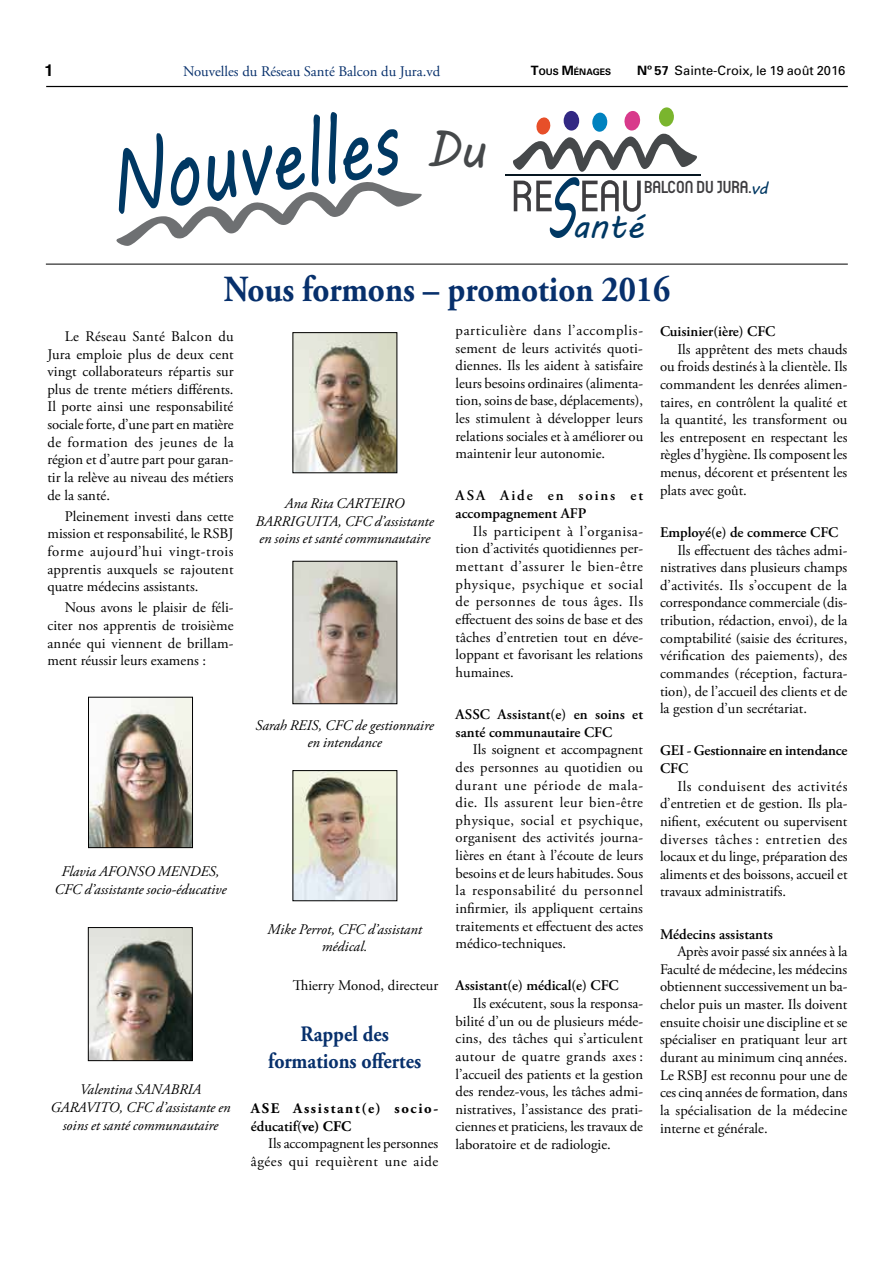
<style>
.page{position:relative;width:893px;height:1263px;background:#fff}
.page>*{position:absolute;margin:0;border:0;box-sizing:border-box;transform-origin:0 0}
.t1{font:93.9px "MV Boli";color:#003863;scale:.73 1}
.t2{font:700 36.75px "Adobe Garamond Pro";color:#07306c;scale:.9 1}
.t3{font:34.8px "MV Boli";color:#003863}
.t4{font:700 22.05px/26.4px "Adobe Garamond Pro";color:#07306c;text-align:center;scale:.9 1}
.t5{font:500 21.6px "Circula";color:#3e3d40}
.t6{font:700 16.5px "Helvetica";color:#000}
.t7{font:14.7px/17.7px "Adobe Garamond Pro";color:#000;text-align:justify}
.t8{font:italic 14.7px/17.7px "Adobe Garamond Pro";color:#000;text-align:center}
.t9{font:600 14.7px/17.7px "Adobe Garamond Pro";color:#000}
.t10{font:14.7px "Adobe Garamond Pro";color:#07306c}
.t11{font:700 14.7px/17.7px "Adobe Garamond Pro";letter-spacing:.115em;color:#000}
.t12{font:700 14.7px "Univers";color:#000}
.t13{font:12.9px "Univers";color:#000}
.t14{font:700 9px "Univers";color:#000}
.s1{font-size:12.9px}
.s2{font-weight:700}
.s3{font-family:"MV Boli";font-weight:400;font-size:16.5px;color:#003863}
.s4{font-weight:600}
</style>
<div class="page">
<hr style="left:46px;top:86px;width:802px;height:1px;background:#000">
<hr style="left:46px;top:264px;width:802px;height:1px;background:#000">
<svg style="left:659px;top:107px;width:15px;height:20px"></svg>
<svg style="left:511px;top:110px;width:190px;height:128px"></svg>
<hr style="left:505px;top:174px;width:196px;height:1px;background:#071721">
<div style="left:592px;top:112px;width:16px;height:20px;background:#0082bf;border-radius:50%"></div>
<div style="left:564px;top:111px;width:15px;height:20px;background:#322883;border-radius:50%"></div>
<svg style="left:116px;top:182px;width:306px;height:64px"></svg>
<img style="left:295px;top:772px;width:100px;height:127px">
<img style="left:90px;top:699px;width:101px;height:147px">
<div style="left:88px;top:697px;width:105px;height:151px;border:1px solid #000"></div>
<img style="left:295px;top:334px;width:100px;height:137px">
<div style="left:293px;top:332px;width:104px;height:141px;border:1px solid #000"></div>
<img style="left:295px;top:563px;width:100px;height:139px">
<div style="left:293px;top:561px;width:104px;height:143px;border:1px solid #000"></div>
<img style="left:90px;top:929px;width:100px;height:130px">
<div style="left:88px;top:927px;width:104px;height:134px;border:1px solid #000"></div>
<p class="t6" style="left:45px;top:57px;width:11px">1</p>
<p class="t12" style="left:46px;top:64px;width:18px">12</p>
<p class="t10" style="left:183px;top:62px;width:259px">Nouvelles du Réseau Santé Balcon du Jura.vd</p>
<p class="t14" style="left:531px;top:67px;width:82px"><span class="s1">T</span>OUS <span class="s1">M</span>ÉNAGES</p>
<p class="t13" style="left:637px;top:63px;width:210px"><span class="s2">Nº 57</span> Sainte-Croix, le 19 août 2016</p>
<h1 class="t1" style="left:100px;top:118px;width:400px;rotate:-8deg">Nouvelles</h1>
<h3 class="t5" style="left:644px;top:173px;width:125px">balcon du jura.<span class="s3">vd</span></h3>
<h3 class="t3" style="left:572px;top:203px;width:73px">anté</h3>
<h2 class="t2" style="left:224px;top:268px;width:498px">Nous formons – promotion 2016</h2>
<p class="t9" style="left:660px;top:323px;width:117px">Cuisinier(ière) CFC</p>
<p class="t7" style="left:660px;top:341px;width:189px;text-indent:17px">Ils apprêtent des mets chauds ou froids destinés à la clientèle. Ils commandent les denrées alimen&shy;taires, en contrôlent la qualité et la quantité, les transforment ou les entreposent en respectant les règles d’hygiène. Ils composent les menus, décorent et présentent les plats avec goût.</p>
<p class="t9" style="left:660px;top:523px;width:180px">Employé(e) de commerce CFC</p>
<p class="t7" style="left:660px;top:541px;width:189px;text-indent:17px">Ils effectuent des tâches admi&shy;nistratives dans plusieurs champs d’activités. Ils s’occupent de la correspondance commerciale (dis&shy;tribution, rédaction, envoi), de la comptabilité (saisie des écritures, vérification des paiements), des commandes (réception, factura&shy;tion), de l’accueil des clients et de la gestion d’un secrétariat.</p>
<p class="t9" style="left:660px;top:742px;width:189px">GEI - Gestionnaire en intendance<br>CFC</p>
<p class="t7" style="left:660px;top:778px;width:189px;text-indent:17px">Ils conduisent des activités d’entretien et de gestion. Ils pla&shy;nifient, exécutent ou supervisent diverses tâches : entretien des locaux et du linge, préparation des aliments et des boissons, accueil et travaux administratifs.</p>
<p class="t9" style="left:660px;top:925px;width:114px">Médecins assistants</p>
<p class="t7" style="left:660px;top:943px;width:189px;text-indent:17px">Après avoir passé six années à la Faculté de médecine, les médecins obtiennent successivement un ba&shy;chelor puis un master. Ils doivent ensuite choisir une discipline et se spécialiser en pratiquant leur art durant au minimum cinq années.<br>Le RSBJ est reconnu pour une de ces cinq années de formation, dans la spécialisation de la médecine interne et générale.</p>
<p class="t7" style="left:456px;top:322px;width:189px">particulière dans l’accomplis&shy;sement de leurs activités quoti&shy;diennes. Ils les aident à satisfaire leurs besoins ordinaires (alimenta&shy;tion, soins de base, déplacements), les stimulent à développer leurs relations sociales et à améliorer ou maintenir leur autonomie.</p>
<p class="t9" style="left:456px;top:487px;width:189px">ASA Aide en soins et accompagnement AFP</p>
<p class="t7" style="left:456px;top:523px;width:189px;text-indent:17px">Ils participent à l’organisa&shy;tion d’activités quotidiennes per&shy;mettant d’assurer le bien-être physique, psychique et social de personnes de tous âges. Ils effectuent des soins de base et des tâches d’entretien tout en déve&shy;loppant et favorisant les relations humaines.</p>
<p class="t9" style="left:456px;top:706px;width:189px">ASSC Assistant(e) en soins et santé communautaire CFC</p>
<p class="t7" style="left:456px;top:741px;width:189px;text-indent:17px">Ils soignent et accompagnent des personnes au quotidien ou durant une période de mala&shy;die. Ils assurent leur bien-être physique, social et psychique, organisent des activités journa&shy;lières en étant à l’écoute de leurs besoins et de leurs habitudes. Sous la responsabilité du personnel infirmier, ils appliquent certains traitements et effectuent des actes médico-techniques.</p>
<p class="t9" style="left:456px;top:977px;width:165px">Assistant(e) médical(e) CFC</p>
<p class="t7" style="left:456px;top:995px;width:189px;text-indent:17px">Ils exécutent, sous la responsa&shy;bilité d’un ou de plusieurs méde&shy;cins, des tâches qui s’articulent autour de quatre grands axes : l’accueil des patients et la gestion des rendez-vous, les tâches admi&shy;nistratives, l’assistance des prati&shy;ciennes et praticiens, les travaux de laboratoire et de radiologie.</p>
<p class="t7" style="left:47px;top:328px;width:188px;text-indent:17px">Le Réseau Santé Balcon du Jura emploie plus de deux cent vingt collaborateurs répartis sur plus de trente métiers différents.<br>Il porte ainsi une responsabilité sociale forte, d’une part en matière de formation des jeunes de la région et d’autre part pour garan&shy;tir la relève au niveau des métiers de la santé.</p>
<p class="t7" style="left:47px;top:508px;width:188px;text-indent:17px">Pleinement investi dans cette mission et responsabilité, le RSBJ forme aujourd’hui vingt-trois apprentis auxquels se rajoutent quatre médecins assistants.</p>
<p class="t7" style="left:47px;top:599px;width:188px;text-indent:17px">Nous avons le plaisir de féli&shy;citer nos apprentis de troisième année qui viennent de brillam&shy;ment réussir leurs examens :</p>
<p class="t8" style="left:256px;top:495px;width:180px">Ana Rita CARTEIRO<br>BARRIGUITA, CFC d’assistante en soins et santé communautaire</p>
<p class="t8" style="left:256px;top:716px;width:180px">Sarah REIS, CFC de gestionnaire en intendance</p>
<p class="t8" style="left:55px;top:863px;width:173px">Flavia AFONSO MENDES,<br>CFC d’assistante socio-éducative</p>
<p class="t8" style="left:267px;top:920px;width:156px">Mike Perrot, CFC d’assistant médical.</p>
<p class="t7" style="left:293px;top:977px;width:147px">Thierry Monod, directeur</p>
<h3 class="t4" style="left:268px;top:1021px;width:171px">Rappel des formations offertes</h3>
<p class="t11" style="left:251px;top:1100px;width:189px">ASE Assistant(e) socio&shy;<span class="s4">éducatif(</span>ve) CFC</p>
<p class="t7" style="left:251px;top:1135px;width:189px;text-align:right">Ils accompagnent les personnes âgées qui requièrent une aide</p>
<p class="t8" style="left:50px;top:1081px;width:182px">Valentina SANABRIA<br>GARAVITO, CFC d’assistante en soins et santé communautaire</p>
</div>
